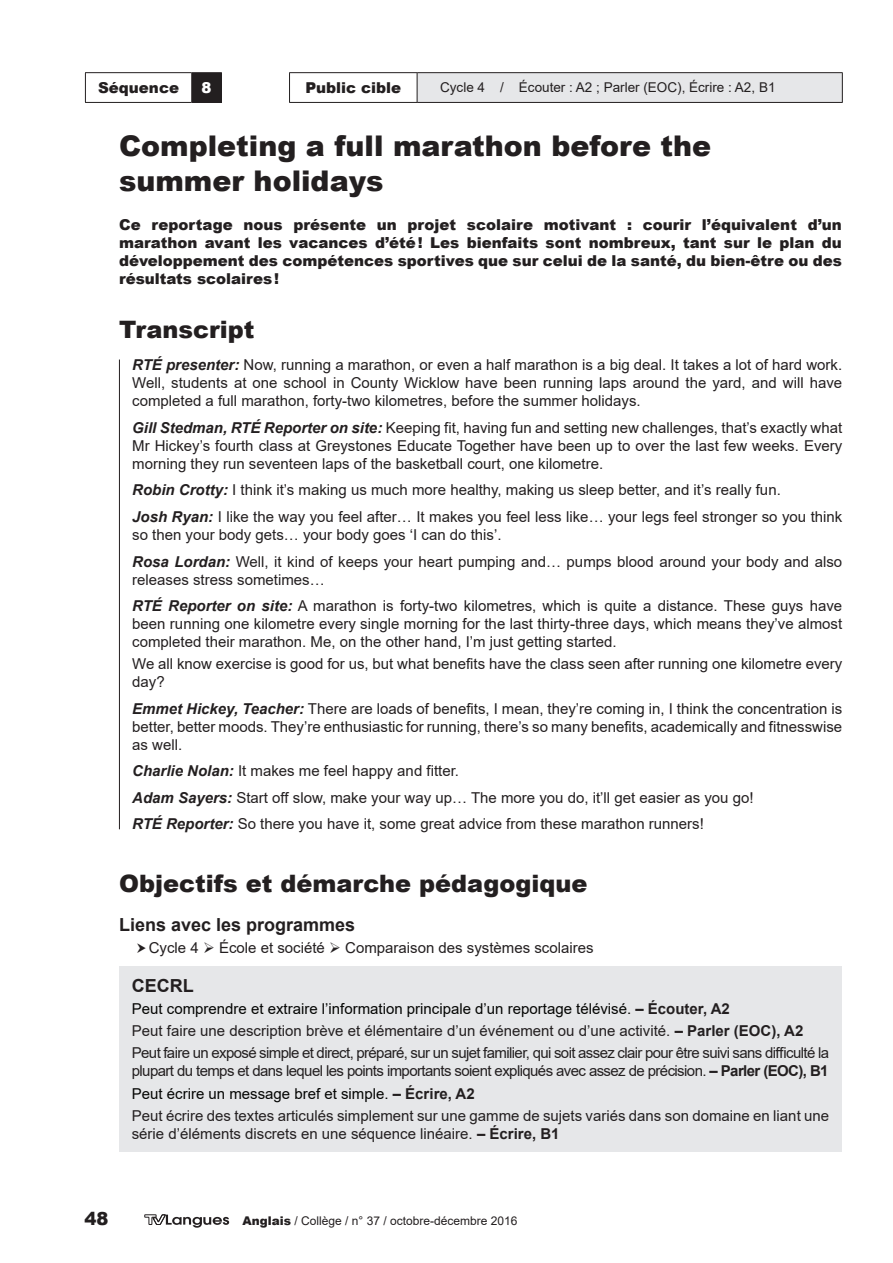
<style>
.page{position:relative;width:893px;height:1263px;background:#fff}
.page>*{position:absolute;margin:0;border:0;box-sizing:border-box;transform-origin:0 0}
.t1{font:900 28.5px/34.2px "Arial";color:#231f20}
.t2{font:900 24px "Arial";color:#231f20}
.t3{font:700 18px "Arial";color:#231f20}
.t4{font:900 18px "Arial";color:#231f20}
.t5{font:15px/18px "Arial";color:#231f20}
.t6{font:900 15px/18px "Arial";color:#231f20;text-align:justify}
.t7{font:900 15px "Arial";color:#fff}
.t8{font:13.5px "Arial";color:#231f20}
.t9{font:12px "Arial";color:#231f20}
.s1{font-weight:700;font-style:italic}
.s2{color:#040503}
.s3{font-weight:700}
.s4{font-weight:900}
</style>
<div class="page">
<div style="left:417px;top:73px;width:425px;height:29px;background:#e6e7e9"></div>
<hr style="left:289px;top:72px;width:128px;height:1px;background:#231f20">
<svg style="left:289px;top:73px;width:1px;height:29px"></svg>
<hr style="left:417px;top:72px;width:426px;height:1px;background:#231f20">
<svg style="left:417px;top:73px;width:1px;height:29px"></svg>
<svg style="left:842px;top:73px;width:1px;height:29px"></svg>
<hr style="left:289px;top:102px;width:128px;height:1px;background:#231f20">
<hr style="left:417px;top:102px;width:426px;height:1px;background:#231f20">
<div style="left:192px;top:73px;width:29px;height:29px;background:#231f20"></div>
<hr style="left:85px;top:72px;width:107px;height:1px;background:#231f20">
<svg style="left:85px;top:73px;width:1px;height:29px"></svg>
<hr style="left:192px;top:72px;width:30px;height:1px;background:#231f20">
<svg style="left:191px;top:73px;width:1px;height:29px"></svg>
<svg style="left:221px;top:73px;width:1px;height:29px"></svg>
<hr style="left:85px;top:102px;width:107px;height:1px;background:#231f20">
<hr style="left:192px;top:102px;width:30px;height:1px;background:#231f20">
<hr style="left:119px;top:359px;width:1px;height:470px;background:#231f20">
<div style="left:119px;top:966px;width:723px;height:186px;background:#e6e7e9"></div>
<svg style="left:144px;top:1214px;width:85px;height:14px"></svg>
<p class="t6" style="left:98px;top:78px;width:82px">Séquence</p>
<p class="t7" style="left:202px;top:77px;width:12px">8</p>
<p class="t6" style="left:305px;top:78px;width:97px">Public cible</p>
<p class="t8" style="left:440px;top:78px;width:337px">Cycle 4 / Écouter : A2 ; Parler (EOC), Écrire : A2, B1</p>
<h1 class="t1" style="left:119px;top:128px;width:594px">Completing a full marathon before the summer holidays</h1>
<p class="t6" style="left:119px;top:215px;width:724px">Ce reportage nous présente un projet scolaire motivant : courir l’équivalent d’un marathon avant les vacances d’été! Les bienfaits sont nombreux, tant sur le plan du développement des compétences sportives que sur celui de la santé, du bien-être ou des résultats scolaires!</p>
<h2 class="t2" style="left:119px;top:312px;width:137px">Transcript</h2>
<p class="t5" style="left:132px;top:356px;width:712px;text-align:justify"><span class="s1">RTÉ presenter:</span> Now, running a marathon, or even a half marathon is a big deal. It takes a lot of hard work.<br>Well, students at one school in County Wicklow have been running laps around the yard, and will have completed a full marathon, forty-two kilometres, before the summer holidays.</p>
<p class="t5" style="left:132px;top:419px;width:712px;text-align:justify"><span class="s1">Gill Stedman, RTÉ Reporter on site:</span> Keeping fit, having fun and setting new challenges, that’s exactly what Mr Hickey’s fourth class at Greystones Educate Together have been up to over the last few weeks. Every morning they run seventeen laps of the basketball court, one kilometre.</p>
<p class="t5" style="left:132px;top:477px;width:712px;line-height:26.5px"><span class="s1">Robin Crotty:</span> I think it’s making us much more healthy, making us sleep better, and it’s really fun.<br><span class="s1">Josh Ryan:</span> I like the way you feel after… It makes you feel less like… your legs feel stronger so you think</p>
<p class="t5" style="left:132px;top:521px;width:712px;line-height:26.5px">so then your body gets… your body goes ‘I can do this’.<br><span class="s1">Rosa Lordan:</span> Well, it kind of keeps your heart pumping and… pumps blood around your body and also</p>
<p class="t5" style="left:132px;top:566px;width:712px;line-height:26.5px">releases stress sometimes…<br><span class="s1">RTÉ Reporter on site:</span> A marathon is forty-two kilometres, which is quite a distance. These guys have</p>
<p class="t5" style="left:132px;top:615px;width:712px">been running one kilometre every single morning for the last thirty-three days, which means they’ve almost completed their marathon. Me, on the other hand, I’m just getting started.</p>
<p class="t5" style="left:132px;top:655px;width:712px">We all know exercise is good for us, but what benefits have the class seen after running one kilometre every day?</p>
<p class="t5" style="left:132px;top:699px;width:712px;text-align:justify"><span class="s1">Emmet Hickey, Teacher:</span> There are loads of benefits, I mean, they’re coming in, I think the concentration is better, better moods. They’re enthusiastic for running, there’s so many benefits, academically and fitnesswise as well.</p>
<p class="t5" style="left:132px;top:758px;width:623px;line-height:26.5px"><span class="s1">Charlie Nolan:</span> It makes me feel happy and fitter.<br><span class="s1">Adam Sayers:</span> Start off slow, make your way up… The more you do, it’ll get easier as you go!<br><span class="s1">RTÉ Reporter:</span> So there you have it, some great advice from these marathon runners!</p>
<h2 class="t2" style="left:119px;top:866px;width:470px">Objectifs et démarche pédagogique</h2>
<p class="t3" style="left:119px;top:912px;width:238px">Liens avec les programmes</p>
<p class="t5" style="left:149px;top:939px;width:446px">Cycle 4 ➢ École et société ➢ Comparaison des systèmes scolaires</p>
<p class="t3" style="left:132px;top:972px;width:63px">CECRL</p>
<p class="t5" style="left:132px;top:997px;width:699px;line-height:22.2px"><span class="s2">Peut comprendre et extraire l’information principale d’un reportage télévisé.</span> <span class="s3">– Écouter, A2<br></span>Peut faire une description brève et élémentaire d’un événement ou d’une activité. <span class="s3">– Parler (EOC), A2<br></span>Peut faire un exposé simple et direct, préparé, sur un sujet familier, qui soit assez clair pour être suivi sans difficulté la</p>
<p class="t5" style="left:132px;top:1060px;width:699px;line-height:22.2px">plupart du temps et dans lequel les points importants soient expliqués avec assez de précision. <span class="s3">– Parler (EOC), B1<br></span><span class="s2">Peut écrire un message bref et simple.</span> <span class="s3">– Écrire, A2<br></span>Peut écrire des textes articulés simplement sur une gamme de sujets variés dans son domaine en liant une</p>
<p class="t5" style="left:132px;top:1124px;width:429px">série d’éléments discrets en une séquence linéaire. <span class="s3">– Écrire, B1</span></p>
<p class="t4" style="left:85px;top:1205px;width:26px">48</p>
<p class="t9" style="left:242px;top:1212px;width:277px"><span class="s4">Anglais</span> / Collège / n° 37 / octobre-décembre 2016</p>
</div>
